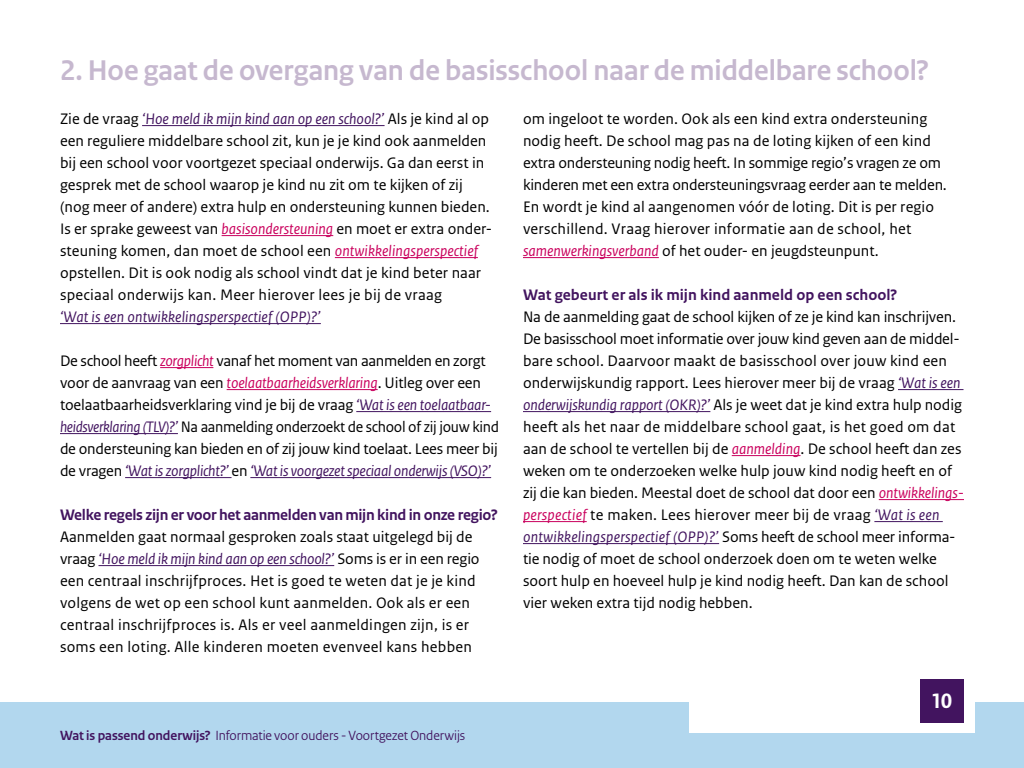
<style>
.page{position:relative;width:1024px;height:768px;background:#fff}
.page>*{position:absolute;margin:0;border:0;box-sizing:border-box;transform-origin:0 0}
.t1{font:700 30px "Rijksoverheid Sans Heading";color:#c6b8cf}
.t2{font:700 22px "Rijksoverheid Sans Text";color:#fff}
.Broodtekst{font:16px/22px "Rijksoverheid Sans Text";color:#000}
.Tussenkop{font:700 16px "Rijksoverheid Sans Text";letter-spacing:-.015em;color:#42145f}
.t3{font:14px "Rijksoverheid Sans Heading";letter-spacing:-.005em;color:#42145f}
.s1{font-style:italic;color:#42145f}
.s2{font-style:italic;color:#ca005d}
.s3{font-weight:700}
</style>
<div class="page">
<hr style="left:142px;top:125px;width:243px;height:1px;background:#42145f">
<hr style="left:222px;top:235px;width:111px;height:1px;background:#ca005d">
<hr style="left:335px;top:257px;width:143px;height:1px;background:#ca005d">
<hr style="left:60px;top:323px;width:261px;height:1px;background:#42145f">
<hr style="left:160px;top:367px;width:53px;height:1px;background:#ca005d">
<hr style="left:227px;top:389px;width:151px;height:1px;background:#ca005d">
<hr style="left:356px;top:411px;width:135px;height:1px;background:#42145f">
<hr style="left:60px;top:433px;width:118px;height:1px;background:#42145f">
<hr style="left:125px;top:477px;width:107px;height:1px;background:#42145f">
<hr style="left:250px;top:477px;width:241px;height:1px;background:#42145f">
<hr style="left:98px;top:565px;width:236px;height:1px;background:#42145f">
<hr style="left:523px;top:257px;width:136px;height:1px;background:#ca005d">
<hr style="left:898px;top:389px;width:66px;height:1px;background:#42145f">
<hr style="left:523px;top:411px;width:187px;height:1px;background:#42145f">
<hr style="left:732px;top:455px;width:69px;height:1px;background:#ca005d">
<hr style="left:879px;top:499px;width:85px;height:1px;background:#ca005d">
<hr style="left:523px;top:521px;width:64px;height:1px;background:#ca005d">
<hr style="left:874px;top:521px;width:69px;height:1px;background:#42145f">
<hr style="left:523px;top:543px;width:196px;height:1px;background:#42145f">
<div style="left:0;top:702px;width:1024px;height:66px;background:#b2d7ee"></div>
<div style="left:689px;top:670px;width:286px;height:63px;background:#fff"></div>
<div style="left:920px;top:679px;width:44px;height:44px;background:#42145f"></div>
<h1 class="t1" style="left:60px;top:53px;width:871px">2. Hoe gaat de overgang van de basisschool naar de middelbare school?</h1>
<p class="Broodtekst" style="left:60px;top:108px;width:434px">Zie de vraag <span class="s1">‘Hoe meld ik mijn kind aan op een school?’</span> Als je kind al op een reguliere middelbare school zit, kun je je kind ook aanmelden bij een school voor voortgezet speciaal onderwijs. Ga dan eerst in gesprek met de school waarop je kind nu zit om te kijken of zij (nog meer of andere) extra hulp en ondersteuning kunnen bieden.<br>Is er sprake geweest van <span class="s2">basisondersteuning</span> en moet er extra onder&shy;steuning komen, dan moet de school een <span class="s2">ontwikkelingsperspectief </span>opstellen. Dit is ook nodig als school vindt dat je kind beter naar speciaal onderwijs kan. Meer hierover lees je bij de vraag<br><span class="s1">‘Wat is een ontwikkelingsperspectief (OPP)?’</span></p>
<p class="Broodtekst" style="left:60px;top:350px;width:441px">De school heeft <span class="s2">zorgplicht</span> vanaf het moment van aanmelden en zorgt voor de aanvraag van een <span class="s2">toelaatbaarheidsverklaring</span>. Uitleg over een toelaatbaarheidsverklaring vind je bij de vraag <span class="s1">‘Wat is een toelaatbaar&shy;heidsverklaring (TLV)?’</span> Na aanmelding onderzoekt de school of zij jouw kind de ondersteuning kan bieden en of zij jouw kind toelaat. Lees meer bij de vragen <span class="s1">‘Wat is zorgplicht?’</span> en <span class="s1">‘Wat is voorgezet speciaal onderwijs (VSO)?’</span></p>
<h3 class="Tussenkop" style="left:60px;top:506px;width:440px">Welke regels zijn er voor het aanmelden van mijn kind in onze regio?</h3>
<p class="Broodtekst" style="left:60px;top:526px;width:421px">Aanmelden gaat normaal gesproken zoals staat uitgelegd bij de vraag <span class="s1">‘Hoe meld ik mijn kind aan op een school?’</span> Soms is er in een regio een centraal inschrijfproces. Het is goed te weten dat je je kind volgens de wet op een school kunt aanmelden. Ook als er een centraal inschrijfproces is. Als er veel aanmeldingen zijn, is er soms een loting. Alle kinderen moeten evenveel kans hebben</p>
<p class="Broodtekst" style="left:523px;top:108px;width:425px">om ingeloot te worden. Ook als een kind extra ondersteuning nodig heeft. De school mag pas na de loting kijken of een kind extra ondersteuning nodig heeft. In sommige regio’s vragen ze om kinderen met een extra ondersteuningsvraag eerder aan te melden.<br>En wordt je kind al aangenomen vóór de loting. Dit is per regio verschillend. Vraag hierover informatie aan de school, het <span class="s2">samenwerkingsverband</span> of het ouder- en jeugdsteunpunt.</p>
<h3 class="Tussenkop" style="left:523px;top:286px;width:376px">Wat gebeurt er als ik mijn kind aanmeld op een school?</h3>
<p class="Broodtekst" style="left:523px;top:306px;width:440px">Na de aanmelding gaat de school kijken of ze je kind kan inschrijven.<br>De basisschool moet informatie over jouw kind geven aan de middel&shy;bare school. Daarvoor maakt de basisschool over jouw kind een onderwijskundig rapport. Lees hierover meer bij de vraag <span class="s1">‘Wat is een onderwijskundig rapport (OKR)?’</span> Als je weet dat je kind extra hulp nodig heeft als het naar de middelbare school gaat, is het goed om dat aan de school te vertellen bij de <span class="s2">aanmelding</span>. De school heeft dan zes weken om te onderzoeken welke hulp jouw kind nodig heeft en of zij die kan bieden. Meestal doet de school dat door een <span class="s2">ontwikkelings&shy;perspectief</span> te maken. Lees hierover meer bij de vraag <span class="s1">‘Wat is een ontwikkelingsperspectief (OPP)?’</span> Soms heeft de school meer informa&shy;tie nodig of moet de school onderzoek doen om te weten welke soort hulp en hoeveel hulp je kind nodig heeft. Dan kan de school vier weken extra tijd nodig hebben.</p>
<p class="t3" style="left:60px;top:728px;width:407px"><span class="s3">Wat is passend onderwijs?</span> Informatie voor ouders - Voortgezet Onderwijs</p>
<h2 class="t2" style="left:932px;top:689px;width:22px">10</h2>
</div>
